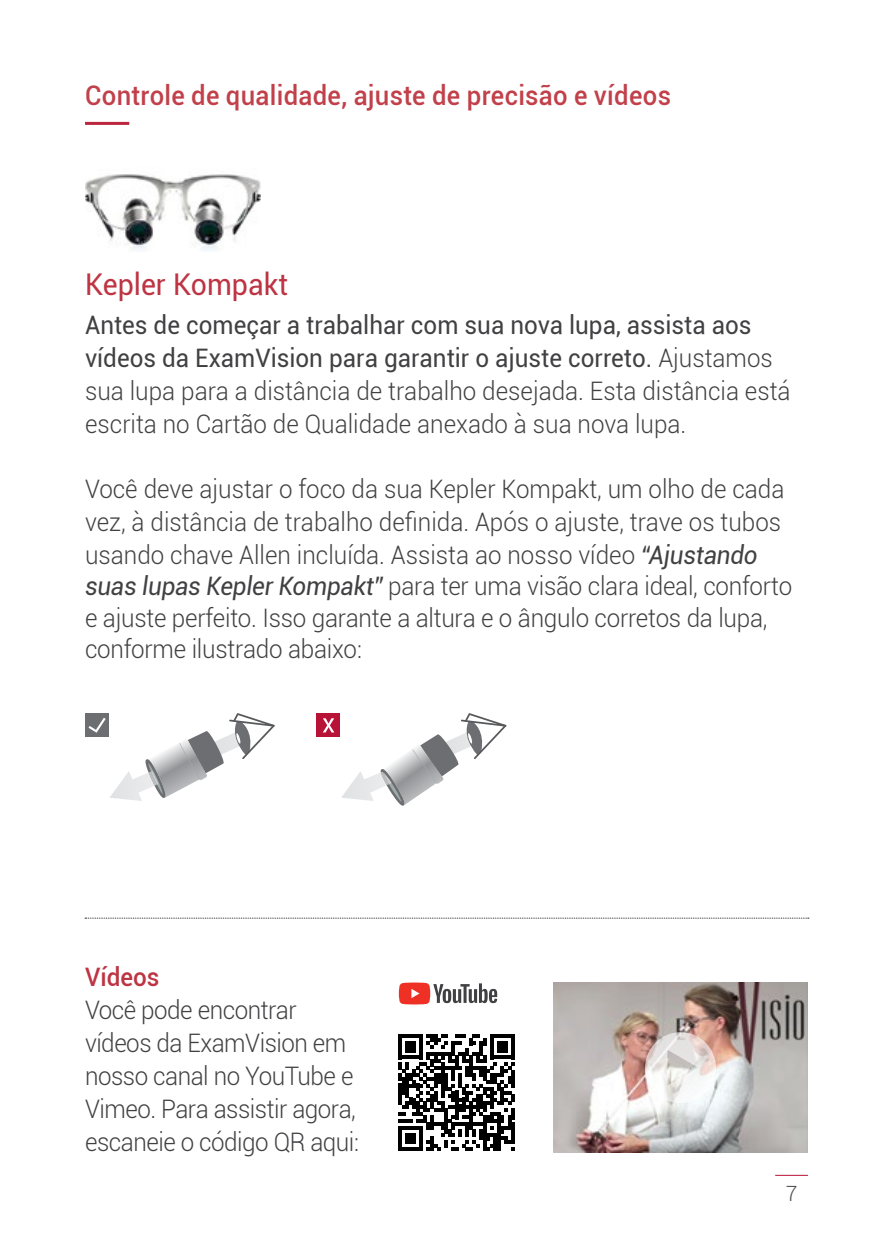
<style>
.page{position:relative;width:893px;height:1259px;background:#fff}
.page>*{position:absolute;margin:0;border:0;box-sizing:border-box;transform-origin:0 0}
.t1{font:30px "Roboto";color:#bd3443;scale:.95 1}
.t2{font:500 27px "Roboto";letter-spacing:.01em;color:#c1404a;scale:.95 1}
.t3{font:300 25.5px/32.1px "Roboto";color:#414042;scale:.95 1}
.t4{font:300 25.5px/33px "Roboto";letter-spacing:-.02em;color:#414042;scale:.95 1}
.t5{font:500 25.5px "Roboto";color:#bd3443;scale:.95 1}
.t6{font:300 21px "Roboto";color:#4d4d4f}
.s1{font-weight:400}
.s2{font-weight:400;font-style:italic}
</style>
<div class="page">
<hr style="left:775px;top:1174px;width:33px;height:1px;background:#b81237">
<svg style="left:85px;top:917px;width:724px;height:1px"></svg>
<svg style="left:341px;top:713px;width:165px;height:92px"></svg>
<div style="left:85px;top:713px;width:24px;height:23px;background:#6d6e71"></div>
<svg style="left:86px;top:713px;width:189px;height:88px"></svg>
<div style="left:317px;top:713px;width:23px;height:23px;background:#b81237"></div>
<svg style="left:323px;top:718px;width:11px;height:14px"></svg>
<img style="left:553px;top:982px;width:255px;height:170px">
<svg style="left:645px;top:1032px;width:71px;height:71px"></svg>
<img style="left:85px;top:174px;width:175px;height:77px">
<hr style="left:85px;top:122px;width:44px;height:3px;background:#bb253d">
<svg style="left:399px;top:982px;width:98px;height:22px"></svg>
<svg style="left:398px;top:1034px;width:117px;height:116px"></svg>
<p class="t2" style="left:85px;top:77px;width:618px">Controle de qualidade, ajuste de precisão e vídeos</p>
<p class="t1" style="left:85px;top:263px;width:215px">Kepler Kompakt</p>
<p class="t3" style="left:85px;top:308px;width:744px;line-height:33px"><span class="s1">Antes de começar a trabalhar com sua nova lupa, assista aos vídeos da ExamVision para garantir o ajuste correto.</span> Ajustamos sua lupa para a distância de trabalho desejada. Esta distância está escrita no Cartão de Qualidade anexado à sua nova lupa.</p>
<p class="t3" style="left:85px;top:472px;width:746px">Você deve ajustar o foco da sua Kepler Kompakt, um olho de cada vez, à distância de trabalho definida. Após o ajuste, trave os tubos usando chave Allen incluída. Assista ao nosso vídeo <span class="s2">“Ajustando suas lupas Kepler Kompakt”</span> para ter uma visão clara ideal, conforto e ajuste perfeito. Isso garante a altura e o ângulo corretos da lupa, conforme ilustrado abaixo:</p>
<p class="t5" style="left:85px;top:959px;width:80px">Vídeos</p>
<p class="t4" style="left:85px;top:993px;width:290px">Você pode encontrar vídeos da ExamVision em nosso canal no YouTube e<br>Vimeo. Para assistir agora, escaneie o código QR aqui:</p>
<p class="t6" style="left:786px;top:1179px;width:13px">7</p>
</div>
